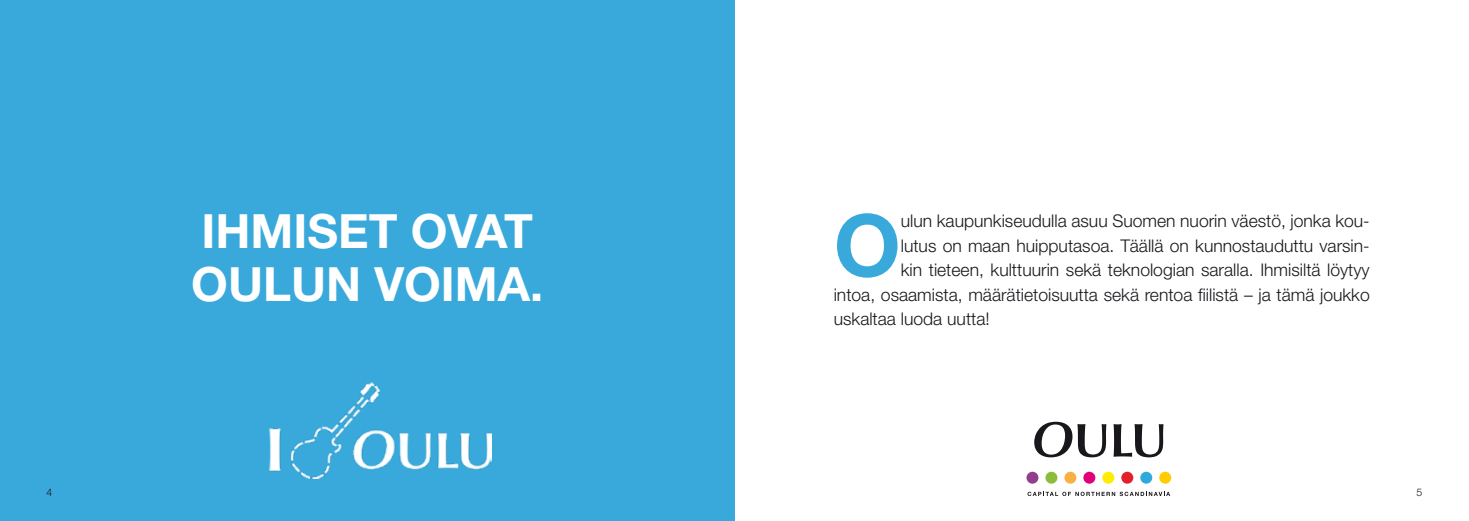
<style>
.page{position:relative;width:1469px;height:521px;background:#fff}
.page>*{position:absolute;margin:0;border:0;box-sizing:border-box;transform-origin:0 0}
.t1{font:700 86.1px "Helvetica Neue LT Std";color:#39a9dc}
.t2{font:700 47.25px/52.5px "Helvetica Neue LT Std";color:#fff}
.t3{font:300 17.5px "Helvetica Neue LT Std";color:#1a171c}
.t4{font:300 10.5px "Helvetica Neue LT Std";color:#1a171c}
</style>
<div class="page">
<div style="left:0;top:0;width:734px;height:521px;background:#39a9dc"></div>
<img style="left:269px;top:382px;width:222px;height:96px">
<svg style="left:1034px;top:422px;width:72px;height:35px"></svg>
<svg style="left:1113px;top:424px;width:50px;height:33px"></svg>
<svg style="left:1027px;top:492px;width:143px;height:4px"></svg>
<div style="left:1026px;top:472px;width:12px;height:12px;background:#913e8d;border-radius:50%"></div>
<div style="left:1045px;top:472px;width:12px;height:12px;background:#8bbc3e;border-radius:50%"></div>
<div style="left:1064px;top:472px;width:12px;height:12px;background:#f8b042;border-radius:50%"></div>
<div style="left:1083px;top:472px;width:12px;height:12px;background:#e2007a;border-radius:50%"></div>
<div style="left:1102px;top:472px;width:12px;height:12px;background:#ffed00;border-radius:50%"></div>
<div style="left:1121px;top:472px;width:12px;height:12px;background:#e32029;border-radius:50%"></div>
<div style="left:1140px;top:472px;width:12px;height:12px;background:#30aadd;border-radius:50%"></div>
<div style="left:1159px;top:472px;width:12px;height:12px;background:#fecc00;border-radius:50%"></div>
<p class="t4" style="left:47px;top:485px;width:7px">4</p>
<h2 class="t2" style="left:191px;top:204px;width:353px">IHMISET OVAT<br>OULUN VOIMA.</h2>
<h1 class="t1" style="left:833px;top:192px;width:69px">O</h1>
<p class="t3" style="left:900px;top:210px;width:470px">ulun kaupunkiseudulla asuu Suomen nuorin väestö, jonka kou-</p>
<p class="t3" style="left:900px;top:235px;width:470px">lutus on maan huipputasoa. Täällä on kunnostauduttu varsin-</p>
<p class="t3" style="left:900px;top:259px;width:470px">kin tieteen, kulttuurin sekä teknologian saralla. Ihmisiltä löytyy</p>
<p class="t3" style="left:833px;top:284px;width:537px">intoa, osaamista, määrätietoisuutta sekä rentoa fiilistä – ja tämä joukko</p>
<p class="t3" style="left:833px;top:308px;width:157px">uskaltaa luoda uutta!</p>
<p class="t4" style="left:1416px;top:485px;width:7px">5</p>
</div>
